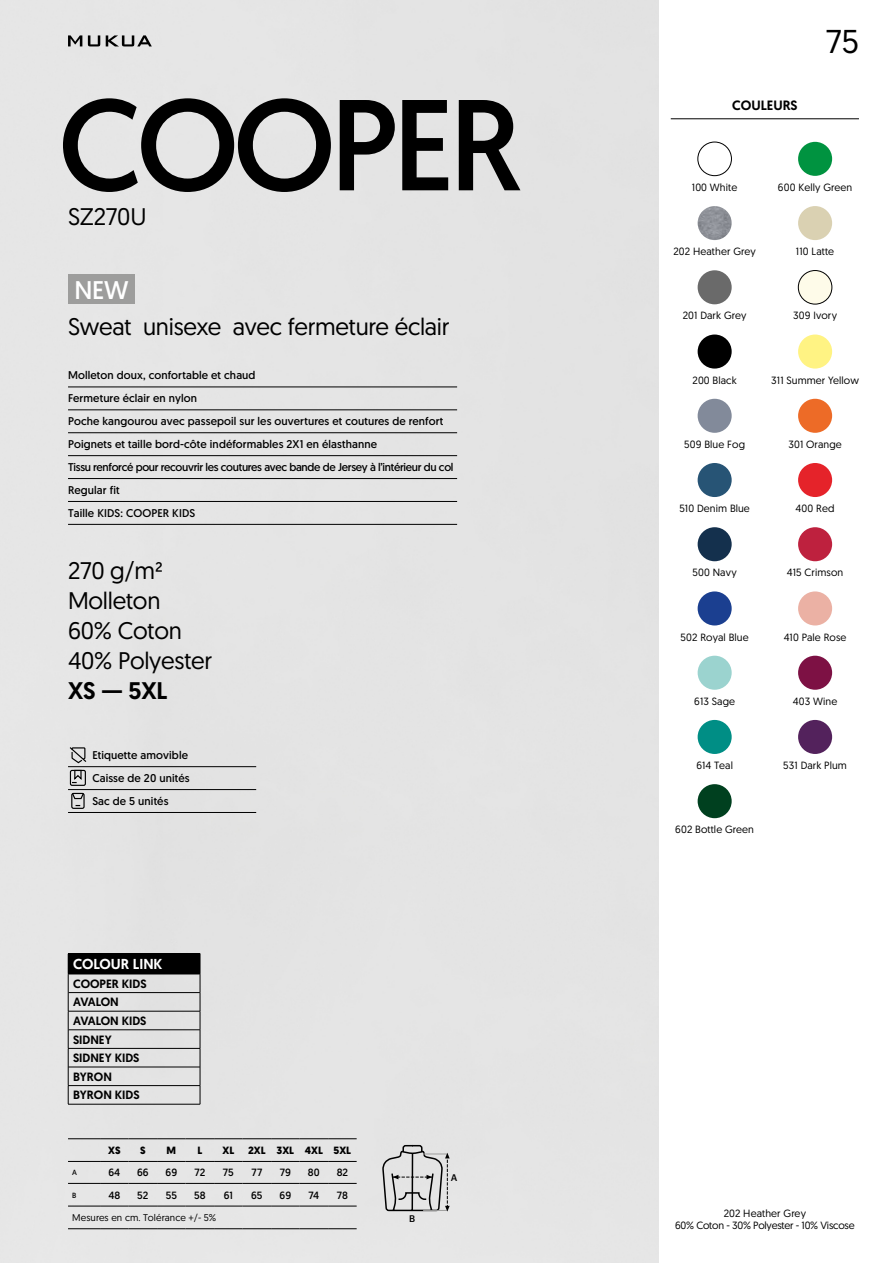
<style>
.page{position:relative;width:893px;height:1263px;background:#fff}
.page>*{position:absolute;margin:0;border:0;box-sizing:border-box;transform-origin:0 0}
.t1{font:129px "Geomanist";letter-spacing:-.04em;color:#000}
.t2{font:33px "Geomanist";color:#000}
.t3{font:25.5px "Geomanist";color:#fff}
.t4{font:24px/30px "Geomanist";letter-spacing:-.01em;color:#000}
.t5{font:500 24px "Geomanist";color:#000}
.t6{font:500 14.4px "Geomanist";color:#fff}
.t7{font:500 13.5px "Geomanist";color:#000}
.t8{font:500 12px/18.6px "Geomanist";color:#000}
.t9{font:11.25px/23px "Geomanist";letter-spacing:.01em;color:#000}
.t10{font:10.5px "Geomanist";letter-spacing:.01em;color:#000}
.t11{font:10.5px/12px "Geomanist";letter-spacing:-.02em;color:#000;text-align:center}
.t12{font:10.5px "Geomanist";color:#000}
.t13{font:700 10.5px "Geomanist";color:#000}
.t14{font:9.75px "Geomanist";letter-spacing:.01em;color:#000}
.t15{font:500 9.45px "Graphik";color:#000}
.t16{font:7.5px "Geomanist";color:#000}
</style>
<div class="page">
<div style="left:0;top:0;width:658px;height:1263px;background:#e4e4e4"></div>
<svg style="left:88px;top:35px;width:12px;height:11px"></svg>
<svg style="left:106px;top:35px;width:46px;height:11px"></svg>
<svg style="left:68px;top:35px;width:14px;height:11px"></svg>
<div style="left:698px;top:142px;width:34px;height:34px;border:1px solid #000;border-radius:50%"></div>
<div style="left:698px;top:334px;width:34px;height:35px;background:#000;border-radius:50%"></div>
<div style="left:698px;top:399px;width:34px;height:34px;background:#828a9a;border-radius:50%"></div>
<div style="left:698px;top:463px;width:34px;height:34px;background:#275475;border-radius:50%"></div>
<div style="left:698px;top:527px;width:34px;height:34px;background:#14304d;border-radius:50%"></div>
<div style="left:698px;top:656px;width:34px;height:34px;background:#9bd3cf;border-radius:50%"></div>
<div style="left:698px;top:720px;width:34px;height:34px;background:#008e85;border-radius:50%"></div>
<div style="left:698px;top:784px;width:34px;height:34px;background:#00401f;border-radius:50%"></div>
<div style="left:698px;top:270px;width:34px;height:34px;background:#6a6a6a;border-radius:50%"></div>
<div style="left:798px;top:206px;width:34px;height:34px;background:#dad1b2;border-radius:50%"></div>
<div style="left:798px;top:270px;width:34px;height:34px;background:#fefbe9;border-radius:50%"></div>
<div style="left:798px;top:270px;width:34px;height:34px;border:1px solid #000;border-radius:50%"></div>
<div style="left:798px;top:334px;width:34px;height:35px;background:#fff383;border-radius:50%"></div>
<div style="left:798px;top:463px;width:34px;height:34px;background:#e5232a;border-radius:50%"></div>
<div style="left:798px;top:591px;width:34px;height:34px;background:#ebb1a4;border-radius:50%"></div>
<div style="left:798px;top:720px;width:34px;height:34px;background:#53225c;border-radius:50%"></div>
<div style="left:798px;top:142px;width:34px;height:34px;background:#009340;border-radius:50%"></div>
<img style="left:698px;top:206px;width:34px;height:34px;border-radius:17px">
<div style="left:798px;top:399px;width:34px;height:34px;background:#ed6b27;border-radius:50%"></div>
<div style="left:698px;top:591px;width:34px;height:34px;background:#1b3f90;border-radius:50%"></div>
<div style="left:798px;top:527px;width:34px;height:34px;background:#be213e;border-radius:50%"></div>
<div style="left:798px;top:656px;width:34px;height:34px;background:#7d1144;border-radius:50%"></div>
<div style="left:68px;top:953px;width:132px;height:21px;background:#000"></div>
<hr style="left:68px;top:974px;width:132px;height:1px;background:#000">
<hr style="left:68px;top:1011px;width:132px;height:1px;background:#000">
<hr style="left:68px;top:1048px;width:132px;height:1px;background:#000">
<hr style="left:68px;top:1085px;width:132px;height:1px;background:#000">
<svg style="left:68px;top:974px;width:1px;height:130px"></svg>
<svg style="left:200px;top:954px;width:1px;height:150px"></svg>
<hr style="left:68px;top:1104px;width:132px;height:1px;background:#000">
<hr style="left:68px;top:992px;width:132px;height:1px;background:#000">
<hr style="left:68px;top:1029px;width:132px;height:1px;background:#000">
<hr style="left:68px;top:1067px;width:132px;height:1px;background:#000">
<div style="left:68px;top:274px;width:67px;height:30px;background:#9d9d9c"></div>
<svg style="left:381px;top:1144px;width:69px;height:68px;background:#c1c1c1"></svg>
<hr style="left:671px;top:119px;width:188px;height:1px;background:#000">
<hr style="left:68px;top:1183px;width:32px;height:1px;background:#000">
<hr style="left:68px;top:1138px;width:32px;height:1px;background:#000">
<svg style="left:100px;top:1138px;width:257px;height:1px"></svg>
<hr style="left:68px;top:1161px;width:32px;height:1px;background:#000">
<hr style="left:68px;top:1206px;width:32px;height:1px;background:#000">
<svg style="left:100px;top:1206px;width:257px;height:1px"></svg>
<hr style="left:68px;top:1228px;width:32px;height:1px;background:#000">
<svg style="left:100px;top:1228px;width:257px;height:1px"></svg>
<svg style="left:100px;top:1161px;width:257px;height:1px"></svg>
<svg style="left:100px;top:1183px;width:257px;height:1px"></svg>
<hr style="left:68px;top:387px;width:389px;height:1px;background:#000">
<hr style="left:68px;top:410px;width:389px;height:1px;background:#000">
<hr style="left:68px;top:432px;width:389px;height:1px;background:#000">
<hr style="left:68px;top:455px;width:389px;height:1px;background:#000">
<hr style="left:68px;top:478px;width:389px;height:1px;background:#000">
<hr style="left:68px;top:501px;width:389px;height:1px;background:#000">
<hr style="left:68px;top:524px;width:389px;height:1px;background:#000">
<hr style="left:68px;top:766px;width:188px;height:1px;background:#000">
<hr style="left:68px;top:789px;width:188px;height:1px;background:#000">
<hr style="left:68px;top:812px;width:188px;height:1px;background:#000">
<div style="left:70px;top:770px;width:16px;height:16px;border:1px solid #000;border-radius:2px"></div>
<svg style="left:68px;top:746px;width:20px;height:37px"></svg>
<div style="left:71px;top:793px;width:14px;height:16px;border:1px solid #000;border-radius:2px"></div>
<svg style="left:71px;top:792px;width:14px;height:14px"></svg>
<h1 class="t1" style="left:58px;top:76px;width:465px">COOPER</h1>
<h3 class="t4" style="left:68px;top:202px;width:80px">SZ270U</h3>
<h3 class="t3" style="left:74px;top:276px;width:56px">NEW</h3>
<h3 class="t4" style="left:68px;top:312px;width:383px">Sweat unisexe avec fermeture éclair</h3>
<p class="t9" style="left:68px;top:364px;width:387px">Molleton doux, confortable et chaud<br>Fermeture éclair en nylon<br>Poche kangourou avec passepoil sur les ouvertures et coutures de renfort Poignets et taille bord-côte indéformables 2X1 en élasthanne<br>Tissu renforcé pour recouvrir les coutures avec bande de Jersey à l’intérieur du col Regular fit<br>Taille KIDS: COOPER KIDS</p>
<h3 class="t4" style="left:68px;top:556px;width:146px">270 g/m²<br>Molleton<br>60% Coton<br>40% Polyester</h3>
<h3 class="t5" style="left:68px;top:680px;width:101px">XS — 5XL</h3>
<p class="t9" style="left:92px;top:743px;width:99px">Etiquette amovible<br>Caisse de 20 unités<br>Sac de 5 unités</p>
<p class="t6" style="left:73px;top:958px;width:91px">COLOUR LINK</p>
<p class="t8" style="left:73px;top:975px;width:75px">COOPER KIDS<br>AVALON<br>AVALON KIDS<br>SIDNEY<br>SIDNEY KIDS<br>BYRON<br>BYRON KIDS</p>
<p class="t13" style="left:108px;top:1146px;width:14px">XS</p>
<p class="t13" style="left:140px;top:1146px;width:7px">S</p>
<p class="t13" style="left:167px;top:1146px;width:11px">M</p>
<p class="t13" style="left:197px;top:1146px;width:6px">L</p>
<p class="t13" style="left:223px;top:1146px;width:13px">XL</p>
<p class="t13" style="left:248px;top:1146px;width:105px">2XL 3XL 4XL 5XL</p>
<p class="t16" style="left:72px;top:1168px;width:6px">A</p>
<p class="t12" style="left:108px;top:1167px;width:13px">64</p>
<p class="t12" style="left:137px;top:1167px;width:13px">66</p>
<p class="t12" style="left:166px;top:1167px;width:13px">69</p>
<p class="t12" style="left:194px;top:1167px;width:12px">72</p>
<p class="t12" style="left:223px;top:1167px;width:12px">75</p>
<p class="t12" style="left:251px;top:1167px;width:12px">77</p>
<p class="t12" style="left:280px;top:1167px;width:13px">79</p>
<p class="t12" style="left:308px;top:1167px;width:13px">80</p>
<p class="t12" style="left:337px;top:1167px;width:13px">82</p>
<p class="t16" style="left:72px;top:1191px;width:6px">B</p>
<p class="t12" style="left:108px;top:1189px;width:13px">48</p>
<p class="t12" style="left:137px;top:1189px;width:13px">52</p>
<p class="t12" style="left:166px;top:1189px;width:13px">55</p>
<p class="t12" style="left:194px;top:1189px;width:13px">58</p>
<p class="t12" style="left:224px;top:1189px;width:11px">61</p>
<p class="t12" style="left:251px;top:1189px;width:13px">65</p>
<p class="t12" style="left:280px;top:1189px;width:13px">69</p>
<p class="t12" style="left:309px;top:1189px;width:12px">74</p>
<p class="t12" style="left:337px;top:1189px;width:13px">78</p>
<p class="t14" style="left:72px;top:1212px;width:146px">Mesures en cm. Tolérance +/- 5%</p>
<p class="t15" style="left:409px;top:1214px;width:8px">B</p>
<p class="t15" style="left:451px;top:1172px;width:8px">A</p>
<p class="t7" style="left:732px;top:99px;width:67px">COULEURS</p>
<h2 class="t2" style="left:826px;top:23px;width:35px">75</h2>
<p class="t10" style="left:692px;top:182px;width:47px">100 White</p>
<p class="t10" style="left:778px;top:182px;width:76px">600 Kelly Green</p>
<p class="t10" style="left:673px;top:246px;width:84px">202 Heather Grey</p>
<p class="t10" style="left:683px;top:310px;width:65px">201 Dark Grey</p>
<p class="t10" style="left:796px;top:246px;width:40px">110 Latte</p>
<p class="t10" style="left:793px;top:310px;width:45px">309 Ivory</p>
<p class="t10" style="left:692px;top:374px;width:46px">200 Black</p>
<p class="t10" style="left:771px;top:374px;width:89px">311 Summer Yellow</p>
<p class="t10" style="left:684px;top:439px;width:62px">509 Blue Fog</p>
<p class="t10" style="left:679px;top:503px;width:72px">510 Denim Blue</p>
<p class="t10" style="left:788px;top:439px;width:55px">301 Orange</p>
<p class="t10" style="left:796px;top:503px;width:40px">400 Red</p>
<p class="t10" style="left:693px;top:567px;width:46px">500 Navy</p>
<p class="t10" style="left:787px;top:567px;width:58px">415 Crimson</p>
<p class="t10" style="left:681px;top:631px;width:70px">502 Royal Blue</p>
<p class="t10" style="left:784px;top:631px;width:64px">410 Pale Rose</p>
<p class="t10" style="left:694px;top:695px;width:42px">613 Sage</p>
<p class="t10" style="left:793px;top:695px;width:46px">403 Wine</p>
<p class="t10" style="left:696px;top:760px;width:38px">614 Teal</p>
<p class="t10" style="left:783px;top:760px;width:65px">531 Dark Plum</p>
<p class="t10" style="left:675px;top:824px;width:80px">602 Bottle Green</p>
<p class="t11" style="left:675px;top:1207px;width:181px">202 Heather Grey<br>60% Coton - 30% Polyester - 10% Viscose</p>
</div>
